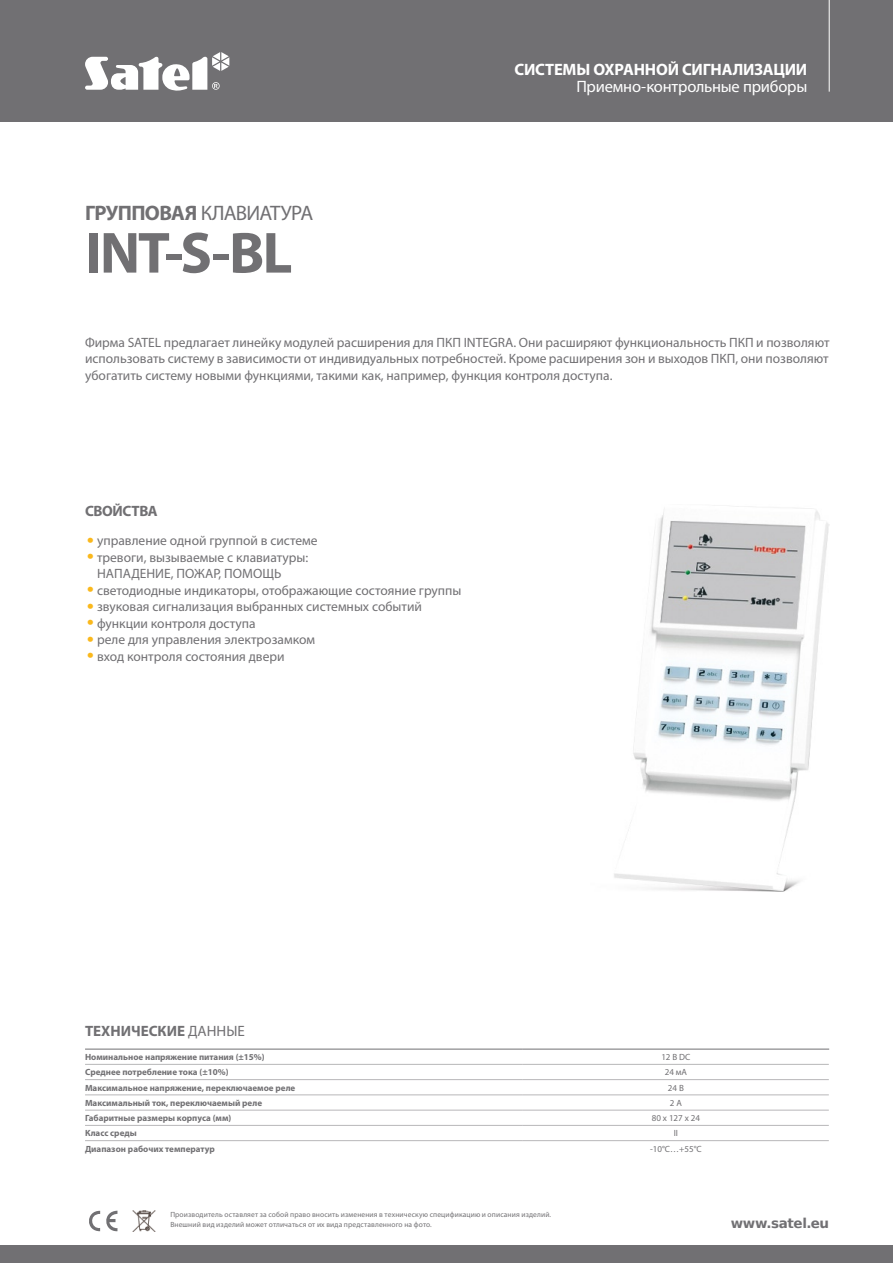
<style>
.page{position:relative;width:893px;height:1263px;background:#fff}
.page>*{position:absolute;margin:0;border:0;box-sizing:border-box;transform-origin:0 0}
.t1{font:700 58.5px "Myriad Pro";color:#717073}
.t2{font:21px "Myriad Pro";letter-spacing:-.04em;color:#717073}
.t3{font:700 16.5px "Myriad Pro";letter-spacing:-.015em;color:#fff}
.t4{font:16.5px "Myriad Pro";letter-spacing:-.015em;color:#fff}
.t5{font:700 15px "Myriad Pro";color:#717073}
.t6{font:700 15px "Myriad Pro";letter-spacing:-.025em;color:#717073}
.t7{font:13.5px/16.5px "Myriad Pro";color:#717073}
.t8{font:700 13.5px "Prima Sans EU";letter-spacing:-.03em;color:#717073}
.t9{font:700 9px "Myriad Pro";color:#717073}
.t10{font:9px "Myriad Pro";color:#717073}
.t11{font:7.5px/10.5px "Myriad Pro";letter-spacing:.02em;color:#717073}
.s1{font-weight:700}
.s2{font-family:"Prima Sans EU";font-size:18px;color:#fab81c}
.s3{font-weight:400}
</style>
<div class="page">
<div style="left:0;top:0;width:893px;height:121px;background:#717073"></div>
<svg style="left:85px;top:52px;width:144px;height:39px"></svg>
<hr style="left:829px;top:0;width:1px;height:92px;background:#fff">
<img style="left:132px;top:1210px;width:24px;height:21px">
<svg style="left:89px;top:1210px;width:28px;height:22px"></svg>
<div style="left:0;top:1245px;width:893px;height:18px;background:#717073"></div>
<hr style="left:85px;top:1049px;width:438px;height:1px;background:#717073">
<hr style="left:523px;top:1049px;width:306px;height:1px;background:#717073">
<hr style="left:85px;top:1064px;width:438px;height:1px;background:#b8b7b9">
<hr style="left:85px;top:1079px;width:438px;height:1px;background:#b8b7b9">
<hr style="left:85px;top:1094px;width:438px;height:1px;background:#b8b7b9">
<hr style="left:523px;top:1064px;width:306px;height:1px;background:#b8b7b9">
<hr style="left:523px;top:1079px;width:306px;height:1px;background:#b8b7b9">
<hr style="left:523px;top:1094px;width:306px;height:1px;background:#b8b7b9">
<hr style="left:85px;top:1110px;width:438px;height:1px;background:#b8b7b9">
<hr style="left:523px;top:1110px;width:306px;height:1px;background:#b8b7b9">
<hr style="left:85px;top:1125px;width:438px;height:1px;background:#b8b7b9">
<hr style="left:523px;top:1125px;width:306px;height:1px;background:#b8b7b9">
<hr style="left:85px;top:1140px;width:438px;height:1px;background:#b8b7b9">
<hr style="left:523px;top:1140px;width:306px;height:1px;background:#b8b7b9">
<img style="left:614px;top:506px;width:215px;height:386px">
<h2 class="t2" style="left:85px;top:200px;width:230px"><span class="s1">ГРУППОВАЯ</span> КЛАВИАТУРА</h2>
<h1 class="t1" style="left:85px;top:215px;width:209px">INT-S-BL</h1>
<p class="t3" style="left:514px;top:59px;width:294px">СИСТЕМЫ ОХРАННОЙ СИГНАЛИЗАЦИИ</p>
<p class="t4" style="left:576px;top:76px;width:233px">Приемно-контрольные приборы</p>
<p class="t7" style="left:85px;top:333px;width:746px;text-align:justify">Фирма SATEL предлагает линейку модулей расширения для ПКП INTEGRA. Они расширяют функциональность ПКП и позволяют использовать систему в зависимости от индивидуальных потребностей. Кроме расширения зон и выходов ПКП, они позволяют убогатить систему новыми функциями, такими как, например, функция контроля доступа.</p>
<p class="t6" style="left:85px;top:501px;width:74px">СВОЙСТВА</p>
<p class="t7" style="left:85px;top:532px;width:234px"><span class="s2">•</span>управление одной группой в системе</p>
<p class="t7" style="left:97px;top:549px;width:213px;text-indent:-12px"><span class="s2">•</span>тревоги, вызываемые с клавиатуры:<br>НАПАДЕНИЕ, ПОЖАР, ПОМОЩЬ</p>
<p class="t7" style="left:85px;top:582px;width:378px"><span class="s2">•</span>светодиодные индикаторы, отображающие состояние группы</p>
<p class="t7" style="left:85px;top:598px;width:338px"><span class="s2">•</span>звуковая сигнализация выбранных системных событий</p>
<p class="t7" style="left:85px;top:615px;width:172px"><span class="s2">•</span>функции контроля доступа</p>
<p class="t7" style="left:85px;top:631px;width:232px"><span class="s2">•</span>реле для управления электрозамком</p>
<p class="t7" style="left:85px;top:648px;width:201px"><span class="s2">•</span>вход контроля состояния двери</p>
<p class="t5" style="left:85px;top:1021px;width:161px">ТЕХНИЧЕСКИЕ <span class="s3">ДАННЫЕ</span></p>
<p class="t9" style="left:85px;top:1051px;width:181px">Номинальное напряжение питания (±15%)</p>
<p class="t10" style="left:661px;top:1051px;width:31px">12 В DC</p>
<p class="t9" style="left:85px;top:1066px;width:145px">Среднее потребление тока (±10%)</p>
<p class="t10" style="left:665px;top:1067px;width:24px">24 мА</p>
<p class="t9" style="left:85px;top:1082px;width:212px">Максимальное напряжение, переключаемое реле</p>
<p class="t10" style="left:668px;top:1082px;width:18px">24 В</p>
<p class="t9" style="left:85px;top:1097px;width:179px">Максимальный ток, переключаемый реле</p>
<p class="t10" style="left:670px;top:1097px;width:14px">2 A</p>
<p class="t9" style="left:85px;top:1112px;width:148px">Габаритные размеры корпуса (мм)</p>
<p class="t10" style="left:652px;top:1112px;width:50px">80 x 127 x 24</p>
<p class="t9" style="left:85px;top:1127px;width:53px">Класс среды</p>
<p class="t10" style="left:674px;top:1128px;width:6px">II</p>
<p class="t9" style="left:85px;top:1143px;width:131px">Диапазон рабочих температур</p>
<p class="t10" style="left:650px;top:1143px;width:53px">-10°C…+55°C</p>
<p class="t11" style="left:170px;top:1209px;width:382px">Производитель оставляет за собой право вносить изменения в техническую спецификацию и описания изделий.<br>Внешний вид изделий может отличаться от их вида представленного на фото.</p>
<p class="t8" style="left:731px;top:1213px;width:100px">www.satel.eu</p>
</div>
